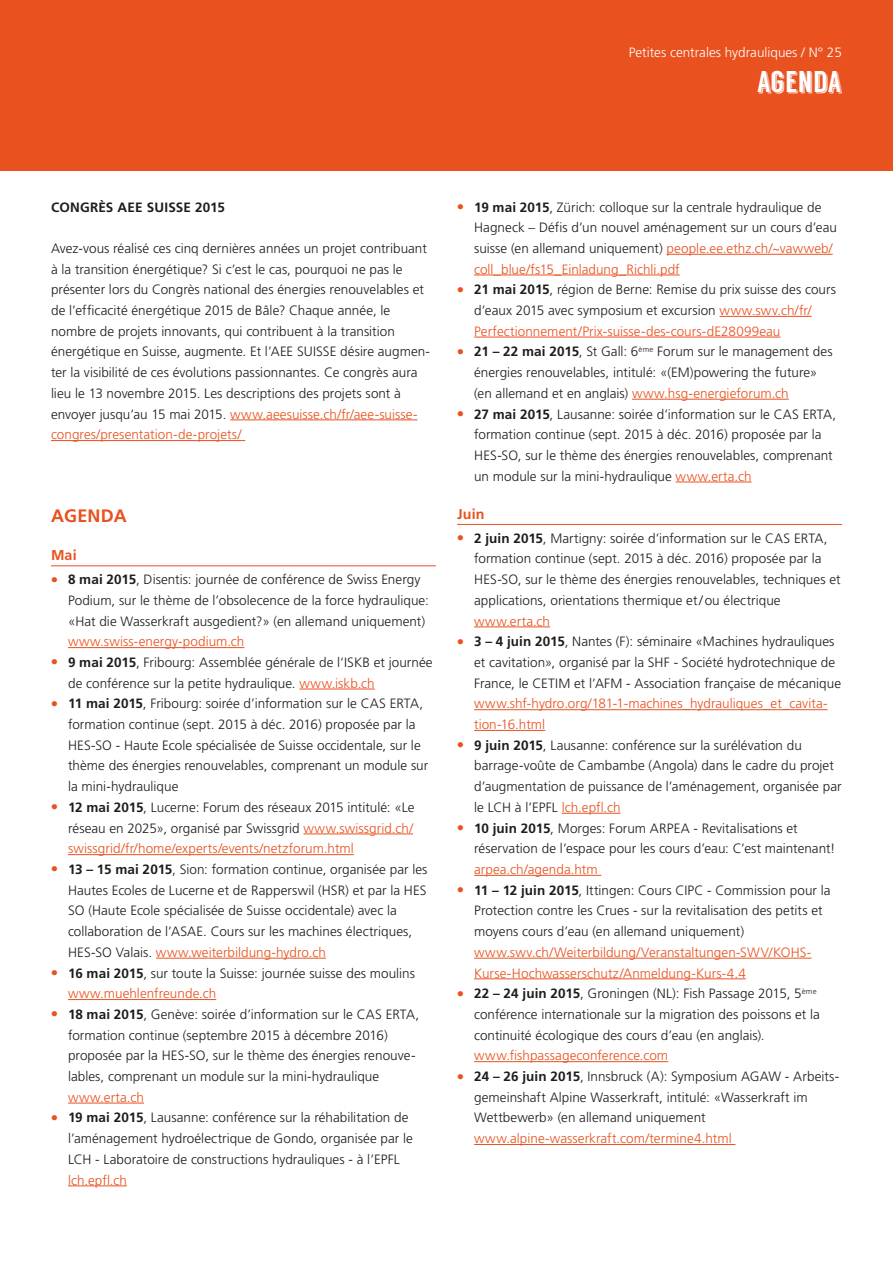
<style>
.page{position:relative;width:893px;height:1263px;background:#fff}
.page>*{position:absolute;margin:0;border:0;box-sizing:border-box;transform-origin:0 0}
.Merkblattzwischentit{font:30px "Langdon";color:#fff}
.Kapitel_Zwischentite{font:700 18px "Frutiger LT Std";letter-spacing:.01em;color:#e9511e}
.Agenda_01{font:700 14.25px "Frutiger LT Std";letter-spacing:.01em;color:#e9511e}
.Indent_01{font:300 13.5px/20.7px "Frutiger LT Std";letter-spacing:.005em;color:#1d1d1b}
.Fliesstext{font:300 13.5px/20.7px "Frutiger LT Std";color:#1d1d1b}
.Zielpublikum{font:300 13.5px "Frutiger LT Std";color:#fff}
.Paragraphentitel{font:700 13.5px "Frutiger LT Std";letter-spacing:.01em;color:#1d1d1b}
.s1{color:#e9511e}
.s2{font-weight:700}
</style>
<div class="page">
<div style="left:0;top:0;width:893px;height:170px;background:#e9511e"></div>
<hr style="left:51px;top:566px;width:385px;height:1px;background:#e9511e">
<hr style="left:68px;top:647px;width:176px;height:1px;background:#e9511e">
<hr style="left:299px;top:689px;width:76px;height:1px;background:#e9511e">
<hr style="left:304px;top:833px;width:109px;height:1px;background:#e9511e">
<hr style="left:68px;top:854px;width:286px;height:1px;background:#e9511e">
<hr style="left:156px;top:958px;width:170px;height:1px;background:#e9511e">
<hr style="left:68px;top:999px;width:148px;height:1px;background:#e9511e">
<hr style="left:68px;top:1103px;width:76px;height:1px;background:#e9511e">
<hr style="left:68px;top:1185px;width:59px;height:1px;background:#e9511e">
<hr style="left:666px;top:254px;width:167px;height:1px;background:#e9511e">
<hr style="left:474px;top:275px;width:206px;height:1px;background:#e9511e">
<hr style="left:720px;top:316px;width:91px;height:1px;background:#e9511e">
<hr style="left:474px;top:337px;width:306px;height:1px;background:#e9511e">
<hr style="left:632px;top:399px;width:157px;height:1px;background:#e9511e">
<hr style="left:676px;top:482px;width:76px;height:1px;background:#e9511e">
<hr style="left:457px;top:524px;width:385px;height:1px;background:#e9511e">
<hr style="left:474px;top:626px;width:76px;height:1px;background:#e9511e">
<hr style="left:474px;top:709px;width:354px;height:1px;background:#e9511e">
<hr style="left:474px;top:730px;width:71px;height:1px;background:#e9511e">
<hr style="left:562px;top:813px;width:59px;height:1px;background:#e9511e">
<hr style="left:474px;top:875px;width:127px;height:1px;background:#e9511e">
<hr style="left:474px;top:958px;width:337px;height:1px;background:#e9511e">
<hr style="left:474px;top:978px;width:272px;height:1px;background:#e9511e">
<hr style="left:474px;top:1061px;width:194px;height:1px;background:#e9511e">
<hr style="left:474px;top:1144px;width:261px;height:1px;background:#e9511e">
<hr style="left:230px;top:419px;width:187px;height:1px;background:#e9511e">
<hr style="left:51px;top:440px;width:194px;height:1px;background:#e9511e">
<p class="Zielpublikum" style="left:629px;top:45px;width:215px">Petites centrales hydrauliques / N° 25</p>
<p class="Merkblattzwischentit" style="left:757px;top:66px;width:86px">AGENDA</p>
<p class="Paragraphentitel" style="left:51px;top:199px;width:175px">CONGRÈS AEE SUISSE 2015</p>
<p class="Fliesstext" style="left:51px;top:238px;width:381px">Avez-vous réalisé ces cinq dernières années un projet contribuant à la transition énergétique? Si c’est le cas, pourquoi ne pas le présenter lors du Congrès national des énergies renouvelables et de l’efficacité énergétique 2015 de Bâle? Chaque année, le nombre de projets innovants, qui contribuent à la transition énergétique en Suisse, augmente. Et l’AEE SUISSE désire augmen&shy;ter la visibilité de ces évolutions passionnantes. Ce congrès aura lieu le 13 novembre 2015. Les descriptions des projets sont à envoyer jusqu’au 15 mai 2015. <span class="s1">www.aeesuisse.ch/fr/aee-suisse&shy;congres/presentation-de-projets/</span></p>
<p class="Kapitel_Zwischentite" style="left:51px;top:505px;width:77px">AGENDA</p>
<p class="Agenda_01" style="left:51px;top:547px;width:27px">Mai</p>
<p class="Indent_01" style="left:68px;top:569px;width:362px;text-indent:-17px"><span class="s1">●</span> <span class="s2">8 mai 2015</span>, Disentis: journée de conférence de Swiss Energy Podium, sur le thème de l’obsolecence de la force hydraulique: «Hat die Wasserkraft ausgedient?» (en allemand uniquement) <span class="s1">www.swiss-energy-podium.ch</span></p>
<p class="Indent_01" style="left:68px;top:652px;width:366px;text-indent:-17px"><span class="s1">●</span> <span class="s2">9 mai 2015</span>, Fribourg: Assemblée générale de l‘ISKB et journée de conférence sur la petite hydraulique. <span class="s1">www.iskb.ch</span></p>
<p class="Indent_01" style="left:68px;top:693px;width:362px;text-indent:-17px"><span class="s1">●</span> <span class="s2">11 mai 2015</span>, Fribourg: soirée d’information sur le CAS ERTA, formation continue (sept. 2015 à déc. 2016) proposée par la HES-SO - Haute Ecole spécialisée de Suisse occidentale, sur le thème des énergies renouvelables, comprenant un module sur la mini-hydraulique</p>
<p class="Indent_01" style="left:68px;top:797px;width:348px;text-align:justify;text-indent:-17px"><span class="s1">●</span> <span class="s2">12 mai 2015</span>, Lucerne: Forum des réseaux 2015 intitulé: «Le réseau en 2025», organisé par Swissgrid <span class="s1">www.swissgrid.ch/ swissgrid/fr/home/experts/events/netzforum.html</span></p>
<p class="Indent_01" style="left:68px;top:859px;width:361px;text-indent:-17px"><span class="s1">●</span> <span class="s2">13 – 15 mai 2015</span>, Sion: formation continue, organisée par les Hautes Ecoles de Lucerne et de Rapperswil (HSR) et par la HES SO (Haute Ecole spécialisée de Suisse occidentale) avec la collaboration de l’ASAE. Cours sur les machines électriques, HES-SO Valais. <span class="s1">www.weiterbildung-hydro.ch</span></p>
<p class="Indent_01" style="left:68px;top:963px;width:348px;text-indent:-17px"><span class="s1">●</span> <span class="s2">16 mai 2015</span>, sur toute la Suisse: journée suisse des moulins <span class="s1">www.muehlenfreunde.ch</span></p>
<p class="Indent_01" style="left:68px;top:1004px;width:353px;text-indent:-17px"><span class="s1">●</span> <span class="s2">18 mai 2015</span>, Genève: soirée d’information sur le CAS ERTA, formation continue (septembre 2015 à décembre 2016) proposée par la HES-SO, sur le thème des énergies renouve&shy;lables, comprenant un module sur la mini-hydraulique <span class="s1">www.erta.ch</span></p>
<p class="Indent_01" style="left:68px;top:1107px;width:346px;text-indent:-17px"><span class="s1">●</span> <span class="s2">19 mai 2015</span>, Lausanne: conférence sur la réhabilitation de l’aménagement hydroélectrique de Gondo, organisée par le LCH - Laboratoire de constructions hydrauliques - à l’EPFL <span class="s1">lch.epfl.ch</span></p>
<p class="Indent_01" style="left:474px;top:197px;width:364px;text-indent:-17px"><span class="s1">●</span> <span class="s2">19 mai 2015</span>, Zürich: colloque sur la centrale hydraulique de Hagneck – Défis d’un nouvel aménagement sur un cours d’eau suisse (en allemand uniquement) <span class="s1">people.ee.ethz.ch/~vawweb/ coll_blue/fs15_Einladung_Richli.pdf</span></p>
<p class="Indent_01" style="left:474px;top:279px;width:363px;text-indent:-17px"><span class="s1">●</span> <span class="s2">21 mai 2015</span>, région de Berne: Remise du prix suisse des cours d’eaux 2015 avec symposium et excursion <span class="s1">www.swv.ch/fr/<br>Perfectionnement/Prix-suisse-des-cours-dE28099eau</span></p>
<p class="Indent_01" style="left:474px;top:342px;width:360px;text-indent:-17px"><span class="s1">●</span> <span class="s2">21 – 22 mai 2015</span>, St Gall: 6<sup>ème</sup> Forum sur le management des énergies renouvelables, intitulé: «(EM)powering the future» (en allemand et en anglais) <span class="s1">www.hsg-energieforum.ch</span></p>
<p class="Indent_01" style="left:474px;top:404px;width:364px;text-indent:-17px"><span class="s1">●</span> <span class="s2">27 mai 2015</span>, Lausanne: soirée d’information sur le CAS ERTA, formation continue (sept. 2015 à déc. 2016) proposée par la HES-SO, sur le thème des énergies renouvelables, comprenant un module sur la mini-hydraulique <span class="s1">www.erta.ch</span></p>
<p class="Agenda_01" style="left:457px;top:506px;width:29px">Juin</p>
<p class="Indent_01" style="left:474px;top:528px;width:368px;text-indent:-17px"><span class="s1">●</span> <span class="s2">2 juin 2015</span>, Martigny: soirée d’information sur le CAS ERTA, formation continue (sept. 2015 à déc. 2016) proposée par la HES-SO, sur le thème des énergies renouvelables, techniques et applications, orientations thermique et/ou électrique <span class="s1">www.erta.ch</span></p>
<p class="Indent_01" style="left:474px;top:631px;width:368px;text-indent:-17px"><span class="s1">●</span> <span class="s2">3 – 4 juin 2015</span>, Nantes (F): séminaire «Machines hydrauliques et cavitation», organisé par la SHF - Société hydrotechnique de France, le CETIM et l’AFM - Association française de mécanique <span class="s1">www.shf-hydro.org/181-1-machines_hydrauliques_et_cavita&shy;tion-16.html</span></p>
<p class="Indent_01" style="left:474px;top:735px;width:369px;text-indent:-17px"><span class="s1">●</span> <span class="s2">9 juin 2015</span>, Lausanne: conférence sur la surélévation du barrage-voûte de Cambambe (Angola) dans le cadre du projet d’augmentation de puissance de l’aménagement, organisée par le LCH à l’EPFL <span class="s1">lch.epfl.ch</span></p>
<p class="Indent_01" style="left:474px;top:818px;width:363px;text-indent:-17px"><span class="s1">●</span> <span class="s2">10 juin 2015</span>, Morges: Forum ARPEA - Revitalisations et réservation de l’espace pour les cours d’eau: C’est maintenant! <span class="s1">arpea.ch/agenda.htm</span></p>
<p class="Indent_01" style="left:474px;top:880px;width:358px;text-indent:-17px"><span class="s1">●</span> <span class="s2">11 – 12 juin 2015</span>, Ittingen: Cours CIPC - Commission pour la Protection contre les Crues - sur la revitalisation des petits et moyens cours d’eau (en allemand uniquement) <span class="s1">www.swv.ch/Weiterbildung/Veranstaltungen-SWV/KOHS-Kurse-Hochwasserschutz/Anmeldung-Kurs-4.4</span></p>
<p class="Indent_01" style="left:474px;top:983px;width:347px;text-indent:-17px"><span class="s1">●</span> <span class="s2">22 – 24 juin 2015</span>, Groningen (NL): Fish Passage 2015, 5<sup>ème </sup>conférence internationale sur la migration des poissons et la continuité écologique des cours d’eau (en anglais). <span class="s1">www.fishpassageconference.com</span></p>
<p class="Indent_01" style="left:474px;top:1066px;width:367px;text-indent:-17px"><span class="s1">●</span> <span class="s2">24 – 26 juin 2015</span>, Innsbruck (A): Symposium AGAW - Arbeits&shy;gemeinshaft Alpine Wasserkraft, intitulé: «Wasserkraft im Wettbewerb» (en allemand uniquement <span class="s1">www.alpine-wasserkraft.com/termine4.html</span></p>
</div>
